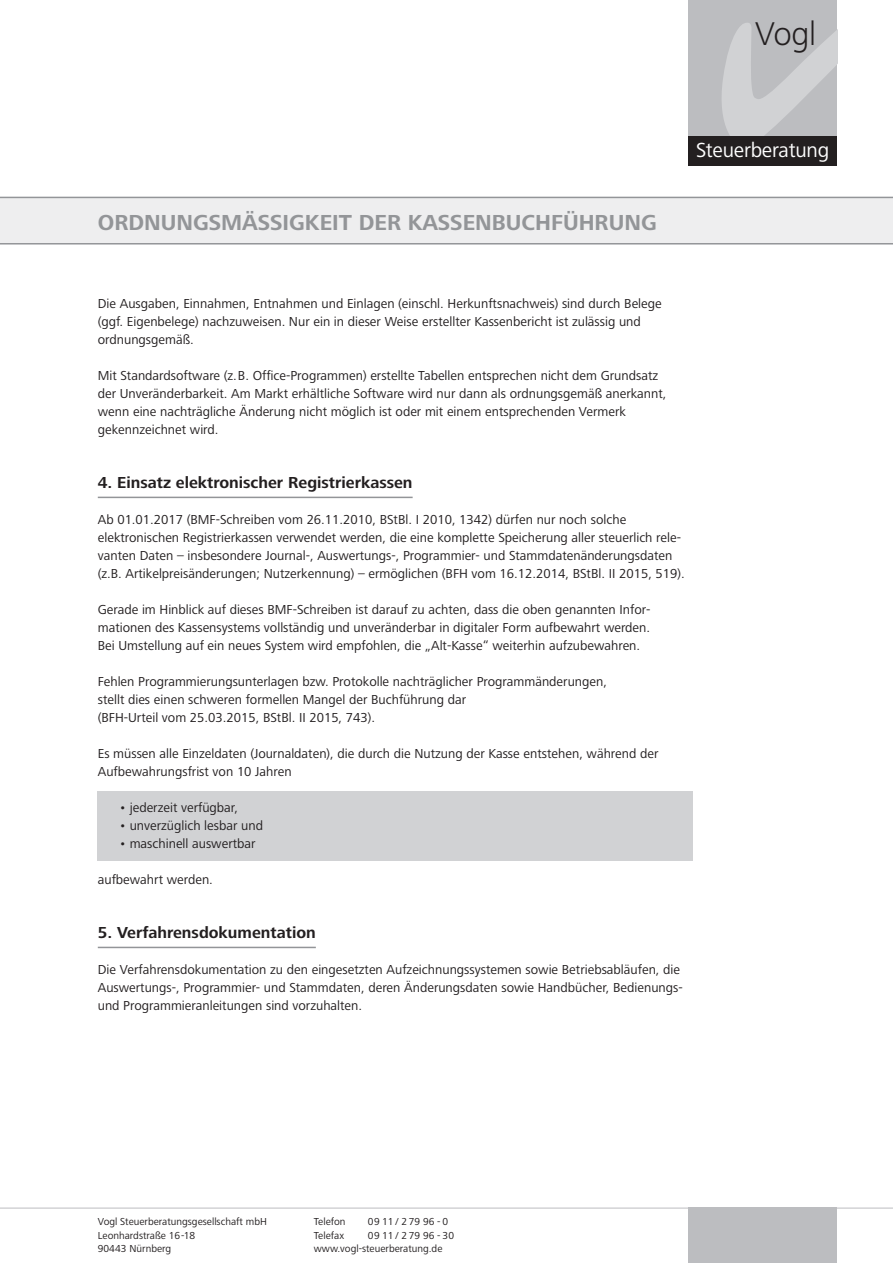
<style>
.page{position:relative;width:893px;height:1263px;background:#fff}
.page>*{position:absolute;margin:0;border:0;box-sizing:border-box;transform-origin:0 0}
.t1{font:300 34.05px "Frutiger Next LT";color:#231f20}
.t2{font:700 22.5px "Frutiger Next LT";color:#939598}
.t3{font:21.15px "Frutiger Next LT";letter-spacing:-.01em;color:#fff}
.t4{font:700 16.5px "Frutiger Next LT";color:#231f20}
.t5{font:13.5px/18px "Frutiger Next LT";color:#231f20}
.t6{font:10.5px/13.5px "Frutiger Next LT";color:#231f20}
</style>
<div class="page">
<div style="left:98px;top:791px;width:595px;height:70px;background:#d1d2d4"></div>
<hr style="left:98px;top:497px;width:315px;height:1px;background:#939598">
<hr style="left:98px;top:947px;width:218px;height:1px;background:#939598">
<hr style="left:0;top:1208px;width:893px;height:1px;background:#bcbdc0">
<div style="left:688px;top:1px;width:149px;height:142px;background:#bcbdc0"></div>
<svg style="left:722px;top:23px;width:115px;height:113px"></svg>
<div style="left:688px;top:136px;width:149px;height:30px;background:#231f20"></div>
<div style="left:688px;top:1208px;width:149px;height:55px;background:#bcbdc0"></div>
<div style="left:0;top:197px;width:893px;height:47px;background:#eeeeef"></div>
<h1 class="t1" style="left:755px;top:15px;width:63px">Vogl</h1>
<h2 class="t2" style="left:98px;top:210px;width:560px">ORDNUNGSMÄSSIGKEIT DER KASSENBUCHFÜHRUNG</h2>
<h3 class="t3" style="left:696px;top:138px;width:135px">Steuerberatung</h3>
<p class="t5" style="left:98px;top:295px;width:565px">Die Ausgaben, Einnahmen, Entnahmen und Einlagen (einschl. Herkunftsnachweis) sind durch Belege (ggf. Eigenbelege) nachzuweisen. Nur ein in dieser Weise erstellter Kassenbericht ist zulässig und ordnungsgemäß.</p>
<p class="t5" style="left:98px;top:367px;width:570px">Mit Standardsoftware (z.B. Office-Programmen) erstellte Tabellen entsprechen nicht dem Grundsatz der Unveränderbarkeit. Am Markt erhältliche Software wird nur dann als ordnungsgemäß anerkannt, wenn eine nachträgliche Änderung nicht möglich ist oder mit einem entsprechenden Vermerk gekennzeichnet wird.</p>
<p class="t4" style="left:98px;top:473px;width:316px">4. Einsatz elektronischer Registrierkassen</p>
<p class="t5" style="left:98px;top:511px;width:589px">Ab 01.01.2017 (BMF-Schreiben vom 26.11.2010, BStBl. I 2010, 1342) dürfen nur noch solche elektronischen Registrierkassen verwendet werden, die eine komplette Speicherung aller steuerlich rele&shy;vanten Daten – insbesondere Journal-, Auswertungs-, Programmier- und Stammdatenänderungsdaten (z.B. Artikelpreisänderungen; Nutzerkennung) – ermöglichen (BFH vom 16.12.2014, BStBl. II 2015, 519).</p>
<p class="t5" style="left:98px;top:601px;width:554px;text-align:justify">Gerade im Hinblick auf dieses BMF-Schreiben ist darauf zu achten, dass die oben genannten Infor&shy;mationen des Kassensystems vollständig und unveränderbar in digitaler Form aufbewahrt werden.<br>Bei Umstellung auf ein neues System wird empfohlen, die „Alt-Kasse“ weiterhin aufzubewahren.</p>
<p class="t5" style="left:98px;top:673px;width:511px">Fehlen Programmierungsunterlagen bzw. Protokolle nachträglicher Programmänderungen, stellt dies einen schweren formellen Mangel der Buchführung dar<br>(BFH-Urteil vom 25.03.2015, BStBl. II 2015, 743).</p>
<p class="t5" style="left:98px;top:745px;width:562px">Es müssen alle Einzeldaten (Journaldaten), die durch die Nutzung der Kasse entstehen, während der<br>Aufbewahrungsfrist von 10 Jahren</p>
<p class="t5" style="left:119px;top:799px;width:121px">• jederzeit verfügbar,</p>
<p class="t5" style="left:119px;top:817px;width:145px">• unverzüglich lesbar und</p>
<p class="t5" style="left:119px;top:835px;width:138px">• maschinell auswertbar</p>
<p class="t5" style="left:98px;top:871px;width:117px">aufbewahrt werden.</p>
<p class="t4" style="left:98px;top:923px;width:220px">5. Verfahrensdokumentation</p>
<p class="t5" style="left:98px;top:961px;width:586px">Die Verfahrensdokumentation zu den eingesetzten Aufzeichnungssystemen sowie Betriebsabläufen, die<br>Auswertungs-, Programmier- und Stammdaten, deren Änderungsdaten sowie Handbücher, Bedienungs&shy;und Programmieranleitungen sind vorzuhalten.</p>
<p class="t6" style="left:98px;top:1215px;width:171px">Vogl Steuerberatungsgesellschaft mbH<br>Leonhardstraße 16-18<br>90443 Nürnberg</p>
<p class="t6" style="left:314px;top:1215px;width:33px">Telefon</p>
<p class="t6" style="left:368px;top:1215px;width:82px">09 11 / 2 79 96 - 0</p>
<p class="t6" style="left:314px;top:1229px;width:32px">Telefax</p>
<p class="t6" style="left:314px;top:1229px;width:142px;text-indent:54px">09 11 / 2 79 96 - 30 www.vogl-steuerberatung.de</p>
</div>
